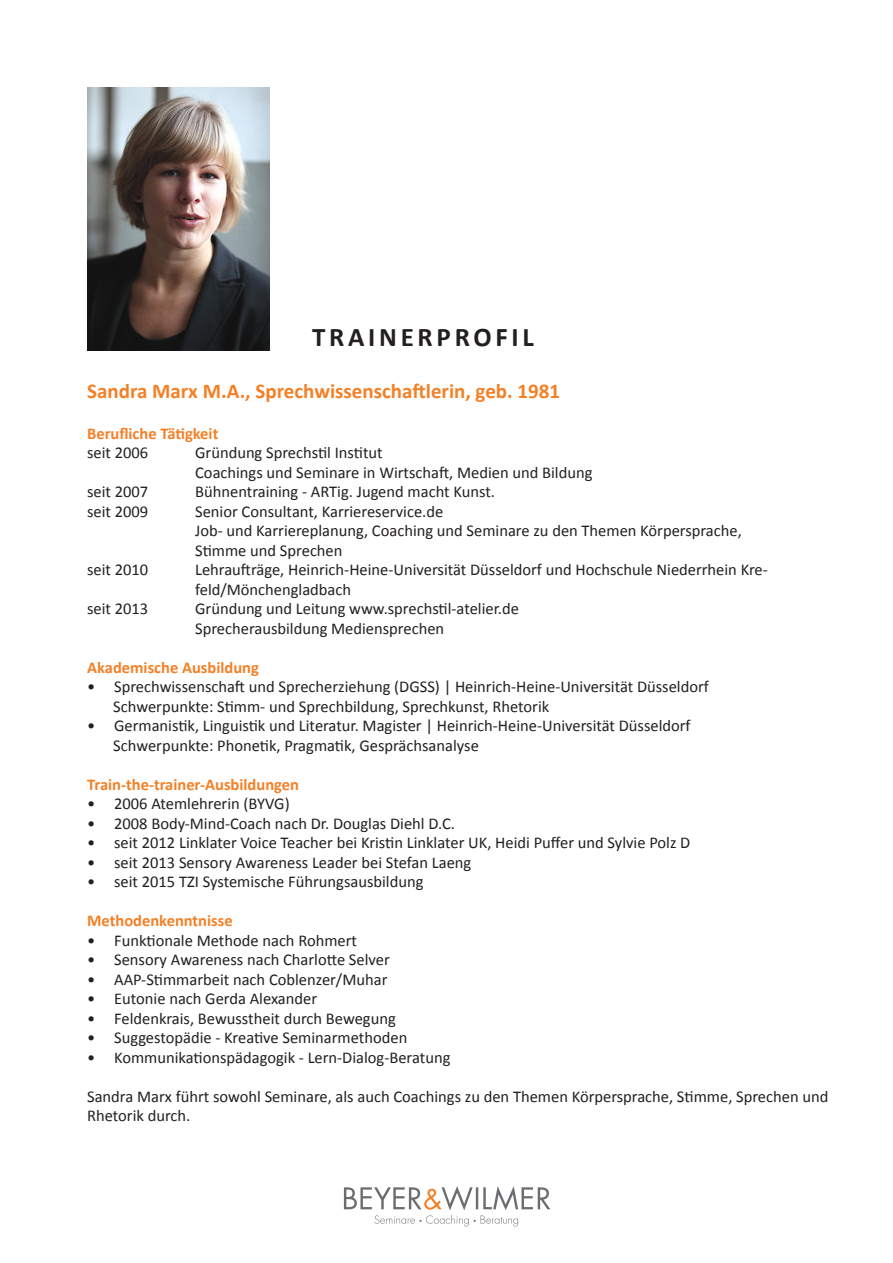
<style>
.page{position:relative;width:893px;height:1263px;background:#fff}
.page>*{position:absolute;margin:0;border:0;box-sizing:border-box;transform-origin:0 0}
.t1{font:700 27px "Calibri";letter-spacing:.14em;color:#231f20}
.t2{font:700 21px "Calibri";color:#f48026}
.t3{font:16.5px/19.5px "Calibri";color:#231f20}
.t4{font:700 16.5px "Calibri";color:#f48026}
</style>
<div class="page">
<svg style="left:344px;top:1186px;width:206px;height:40px"></svg>
<img style="left:87px;top:87px;width:182px;height:264px">
<p class="t1" style="left:312px;top:319px;width:223px">TRAINERPROFIL</p>
<p class="t2" style="left:87px;top:378px;width:474px">Sandra Marx M.A., Sprechwissenschaftlerin, geb. 1981</p>
<p class="t4" style="left:87px;top:423px;width:133px">Berufliche Tätigkeit</p>
<p class="t3" style="left:87px;top:443px;width:63px">seit 2006</p>
<p class="t3" style="left:195px;top:443px;width:189px">Gründung Sprechstil Institut</p>
<p class="t3" style="left:195px;top:462px;width:399px">Coachings und Seminare in Wirtschaft, Medien und Bildung</p>
<p class="t3" style="left:87px;top:482px;width:63px">seit 2007</p>
<p class="t3" style="left:195px;top:482px;width:301px">Bühnentraining - ARTig. Jugend macht Kunst.</p>
<p class="t3" style="left:87px;top:501px;width:63px">seit 2009</p>
<p class="t3" style="left:195px;top:501px;width:250px">Senior Consultant, Karriereservice.de</p>
<p class="t3" style="left:195px;top:521px;width:548px">Job- und Karriereplanung, Coaching und Seminare zu den Themen Körpersprache,<br>Stimme und Sprechen</p>
<p class="t3" style="left:87px;top:560px;width:63px">seit 2010</p>
<p class="t3" style="left:195px;top:560px;width:574px">Lehraufträge, Heinrich-Heine-Universität Düsseldorf und Hochschule Niederrhein Kre&shy;feld/Mönchengladbach</p>
<p class="t3" style="left:87px;top:599px;width:63px">seit 2013</p>
<p class="t3" style="left:195px;top:599px;width:325px">Gründung und Leitung www.sprechstil-atelier.de</p>
<p class="t3" style="left:195px;top:618px;width:251px">Sprecherausbildung Mediensprechen</p>
<p class="t4" style="left:87px;top:657px;width:173px">Akademische Ausbildung</p>
<p class="t3" style="left:87px;top:677px;width:623px">• Sprechwissenschaft und Sprecherziehung (DGSS) | Heinrich-Heine-Universität Düsseldorf</p>
<p class="t3" style="left:113px;top:696px;width:437px">Schwerpunkte: Stimm- und Sprechbildung, Sprechkunst, Rhetorik</p>
<p class="t3" style="left:87px;top:716px;width:605px">• Germanistik, Linguistik und Literatur. Magister | Heinrich-Heine-Universität Düsseldorf</p>
<p class="t3" style="left:113px;top:735px;width:367px">Schwerpunkte: Phonetik, Pragmatik, Gesprächsanalyse</p>
<p class="t4" style="left:87px;top:774px;width:213px">Train-the-trainer-Ausbildungen</p>
<p class="t3" style="left:87px;top:794px;width:204px">• 2006 Atemlehrerin (BYVG)</p>
<p class="t3" style="left:87px;top:813px;width:369px">• 2008 Body-Mind-Coach nach Dr. Douglas Diehl D.C.</p>
<p class="t3" style="left:87px;top:833px;width:605px">• seit 2012 Linklater Voice Teacher bei Kristin Linklater UK, Heidi Puffer und Sylvie Polz D</p>
<p class="t3" style="left:87px;top:852px;width:386px">• seit 2013 Sensory Awareness Leader bei Stefan Laeng</p>
<p class="t3" style="left:87px;top:872px;width:338px">• seit 2015 TZI Systemische Führungsausbildung</p>
<p class="t4" style="left:87px;top:910px;width:147px">Methodenkenntnisse</p>
<p class="t3" style="left:87px;top:930px;width:271px">• Funktionale Methode nach Rohmert</p>
<p class="t3" style="left:87px;top:950px;width:304px">• Sensory Awareness nach Charlotte Selver</p>
<p class="t3" style="left:87px;top:969px;width:302px">• AAP-Stimmarbeit nach Coblenzer/Muhar</p>
<p class="t3" style="left:87px;top:989px;width:231px">• Eutonie nach Gerda Alexander</p>
<p class="t3" style="left:87px;top:1008px;width:310px">• Feldenkrais, Bewusstheit durch Bewegung</p>
<p class="t3" style="left:87px;top:1028px;width:322px">• Suggestopädie - Kreative Seminarmethoden</p>
<p class="t3" style="left:87px;top:1047px;width:365px">• Kommunikationspädagogik - Lern-Dialog-Beratung</p>
<p class="t3" style="left:87px;top:1086px;width:743px">Sandra Marx führt sowohl Seminare, als auch Coachings zu den Themen Körpersprache, Stimme, Sprechen und<br>Rhetorik durch.</p>
</div>
